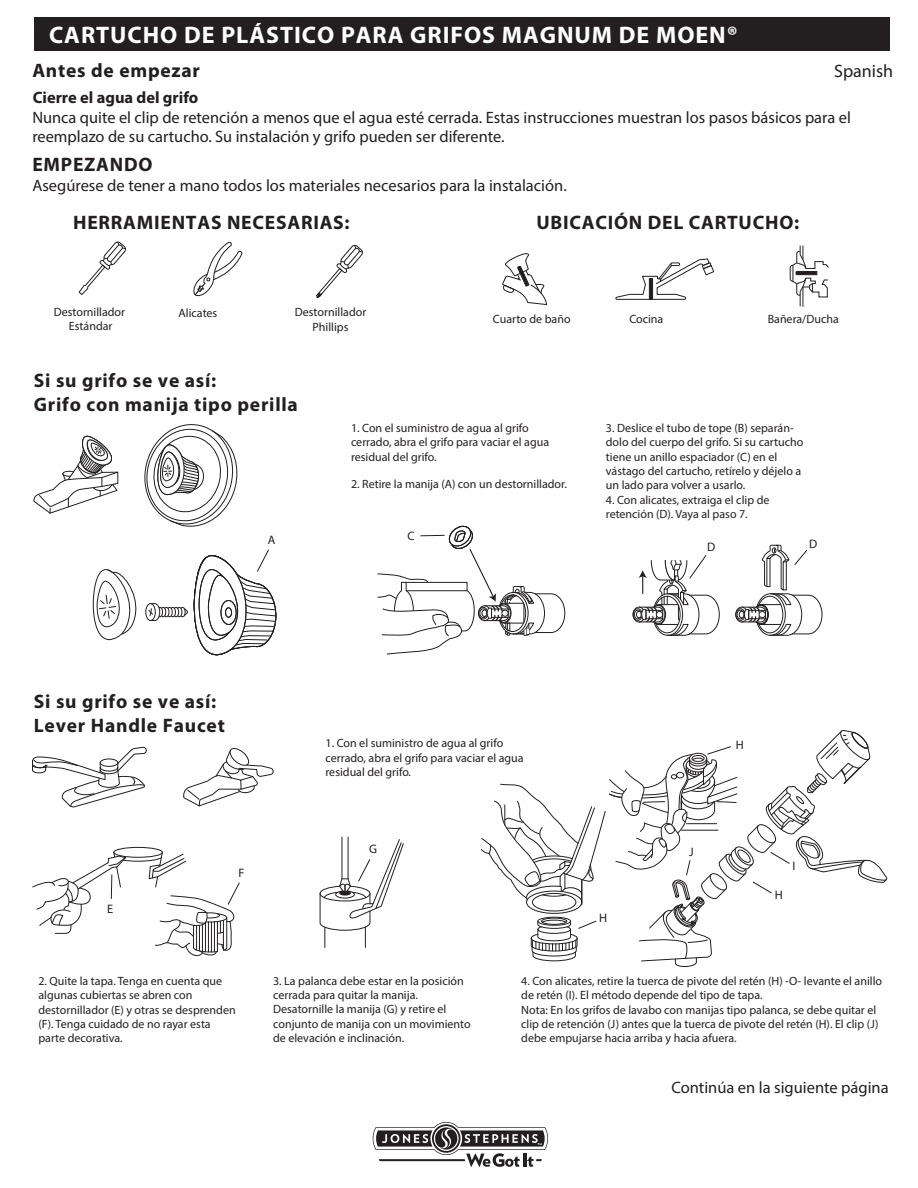
<style>
.page{position:relative;width:918px;height:1188px;background:#fff}
.page>*{position:absolute;margin:0;border:0;box-sizing:border-box;transform-origin:0 0}
.t1{font:700 24px "Myriad Pro";letter-spacing:.04em;color:#fff}
.t2{font:700 19.5px/23.4px "Myriad Pro";letter-spacing:.04em;color:#231f20}
.t3{font:18px "Myriad Pro";color:#231f20}
.t4{font:16.5px/19.8px "Myriad Pro";color:#231f20}
.t5{font:700 16.5px "Myriad Pro";color:#231f20}
.t6{font:12.3px "Myriad Pro";color:#231f20}
.t7{font:12px/14.4px "Myriad Pro";color:#231f20}
</style>
<div class="page">
<svg style="left:372px;top:1122px;width:176px;height:45px"></svg>
<div style="left:34px;top:17px;width:856px;height:33px;background:#231f20"></div>
<svg style="left:790px;top:245px;width:39px;height:62px"></svg>
<svg style="left:616px;top:259px;width:98px;height:41px"></svg>
<svg style="left:502px;top:253px;width:45px;height:52px"></svg>
<svg style="left:79px;top:241px;width:47px;height:54px"></svg>
<svg style="left:193px;top:242px;width:50px;height:55px"></svg>
<svg style="left:316px;top:245px;width:47px;height:53px"></svg>
<svg style="left:33px;top:435px;width:85px;height:79px"></svg>
<svg style="left:144px;top:424px;width:94px;height:103px"></svg>
<svg style="left:735px;top:545px;width:87px;height:91px"></svg>
<svg style="left:194px;top:549px;width:83px;height:106px"></svg>
<svg style="left:184px;top:608px;width:4px;height:9px"></svg>
<div style="left:146px;top:603px;width:9px;height:18px;border:1px solid #231f20;border-radius:50%"></div>
<div style="left:180px;top:607px;width:5px;height:10px;border:1px solid #231f20;border-radius:50%"></div>
<div style="left:176px;top:607px;width:6px;height:10px;border:1px solid #231f20;border-radius:50%"></div>
<div style="left:173px;top:607px;width:6px;height:10px;background:#fff;border-radius:50%"></div>
<div style="left:173px;top:607px;width:6px;height:10px;border:1px solid #231f20;border-radius:50%"></div>
<svg style="left:170px;top:607px;width:5px;height:10px"></svg>
<div style="left:170px;top:607px;width:6px;height:10px;border:1px solid #231f20;border-radius:50%"></div>
<div style="left:167px;top:607px;width:5px;height:10px;border:1px solid #231f20;border-radius:50%"></div>
<div style="left:164px;top:607px;width:5px;height:10px;border:1px solid #231f20;border-radius:50%"></div>
<div style="left:160px;top:607px;width:6px;height:10px;border:1px solid #231f20;border-radius:50%"></div>
<svg style="left:148px;top:603px;width:15px;height:18px"></svg>
<svg style="left:93px;top:569px;width:44px;height:71px"></svg>
<svg style="left:377px;top:525px;width:188px;height:129px"></svg>
<svg style="left:633px;top:555px;width:87px;height:81px"></svg>
<svg style="left:32px;top:747px;width:115px;height:61px"></svg>
<svg style="left:183px;top:748px;width:91px;height:58px"></svg>
<svg style="left:320px;top:837px;width:84px;height:110px"></svg>
<svg style="left:481px;top:730px;width:407px;height:237px"></svg>
<div style="left:114px;top:847px;width:49px;height:10px;border:1px solid #231f20;border-radius:50%"></div>
<svg style="left:32px;top:852px;width:208px;height:105px"></svg>
<h1 class="t1" style="left:49px;top:19px;width:690px">CARTUCHO DE PLÁSTICO PARA GRIFOS MAGNUM DE MOEN®</h1>
<h2 class="t2" style="left:32px;top:58px;width:169px">Antes de empezar</h2>
<h3 class="t5" style="left:33px;top:86px;width:167px">Cierre el agua del grifo</h3>
<h3 class="t3" style="left:834px;top:60px;width:61px">Spanish</h3>
<h3 class="t4" style="left:32px;top:107px;width:820px">Nunca quite el clip de retención a menos que el agua esté cerrada. Estas instrucciones muestran los pasos básicos para el reemplazo de su cartucho. Su instalación y grifo pueden ser diferente.</h3>
<h3 class="t4" style="left:32px;top:175px;width:536px">Asegúrese de tener a mano todos los materiales necesarios para la instalación.</h3>
<h2 class="t2" style="left:32px;top:152px;width:122px">EMPEZANDO</h2>
<h2 class="t2" style="left:73px;top:210px;width:278px">HERRAMIENTAS NECESARIAS:</h2>
<p class="t7" style="left:54px;top:304px;width:73px;text-align:center">Destornillador<br>Estándar</p>
<p class="t7" style="left:179px;top:306px;width:40px">Alicates</p>
<p class="t7" style="left:295px;top:305px;width:73px;text-align:center">Destornillador<br>Phillips</p>
<h2 class="t2" style="left:34px;top:369px;width:266px">Si su grifo se ve así:<br>Grifo con manija tipo perilla</h2>
<h2 class="t2" style="left:536px;top:210px;width:264px">UBICACIÓN DEL CARTUCHO:</h2>
<p class="t7" style="left:493px;top:312px;width:79px">Cuarto de baño</p>
<p class="t7" style="left:629px;top:312px;width:36px">Cocina</p>
<p class="t7" style="left:768px;top:312px;width:73px">Bañera/Ducha</p>
<p class="t7" style="left:351px;top:420px;width:200px">1. Con el suministro de agua al grifo cerrado, abra el grifo para vaciar el agua residual del grifo.</p>
<p class="t7" style="left:351px;top:477px;width:217px">2. Retire la manija (A) con un destornillador.</p>
<p class="t7" style="left:606px;top:420px;width:199px">3. Deslice el tubo de tope (B) separán&shy;dolo del cuerpo del grifo. Si su cartucho tiene un anillo espaciador (C) en el vástago del cartucho, retírelo y déjelo a un lado para volver a usarlo.</p>
<p class="t7" style="left:606px;top:492px;width:165px">4. Con alicates, extraiga el clip de retención (D). Vaya al paso 7.</p>
<p class="t6" style="left:408px;top:529px;width:9px">C</p>
<p class="t6" style="left:268px;top:532px;width:9px">A</p>
<p class="t6" style="left:809px;top:536px;width:10px">D</p>
<p class="t6" style="left:707px;top:539px;width:10px">D</p>
<h2 class="t2" style="left:34px;top:689px;width:192px">Si su grifo se ve así:<br>Lever Handle Faucet</h2>
<p class="t6" style="left:107px;top:901px;width:8px">E</p>
<p class="t6" style="left:239px;top:865px;width:7px">F</p>
<p class="t7" style="left:326px;top:736px;width:200px">1. Con el suministro de agua al grifo cerrado, abra el grifo para vaciar el agua residual del grifo.</p>
<p class="t6" style="left:369px;top:842px;width:9px">G</p>
<p class="t6" style="left:599px;top:910px;width:10px">H</p>
<p class="t6" style="left:689px;top:844px;width:6px">J</p>
<p class="t6" style="left:736px;top:737px;width:10px">H</p>
<p class="t6" style="left:775px;top:888px;width:10px">H</p>
<p class="t6" style="left:793px;top:858px;width:4px">I</p>
<p class="t7" style="left:38px;top:973px;width:199px">2. Quite la tapa. Tenga en cuenta que algunas cubiertas se abren con destornillador (E) y otras se desprenden (F). Tenga cuidado de no rayar esta parte decorativa.</p>
<p class="t7" style="left:273px;top:973px;width:199px">3. La palanca debe estar en la posición cerrada para quitar la manija.<br>Desatornille la manija (G) y retire el conjunto de manija con un movimiento de elevación e inclinación.</p>
<p class="t7" style="left:521px;top:973px;width:362px">4. Con alicates, retire la tuerca de pivote del retén (H) -O- levante el anillo de retén (I). El método depende del tipo de tapa.<br>Nota: En los grifos de lavabo con manijas tipo palanca, se debe quitar el clip de retención (J) antes que la tuerca de pivote del retén (H). El clip (J) debe empujarse hacia arriba y hacia afuera.</p>
<h3 class="t4" style="left:671px;top:1077px;width:219px">Continúa en la siguiente página</h3>
</div>
